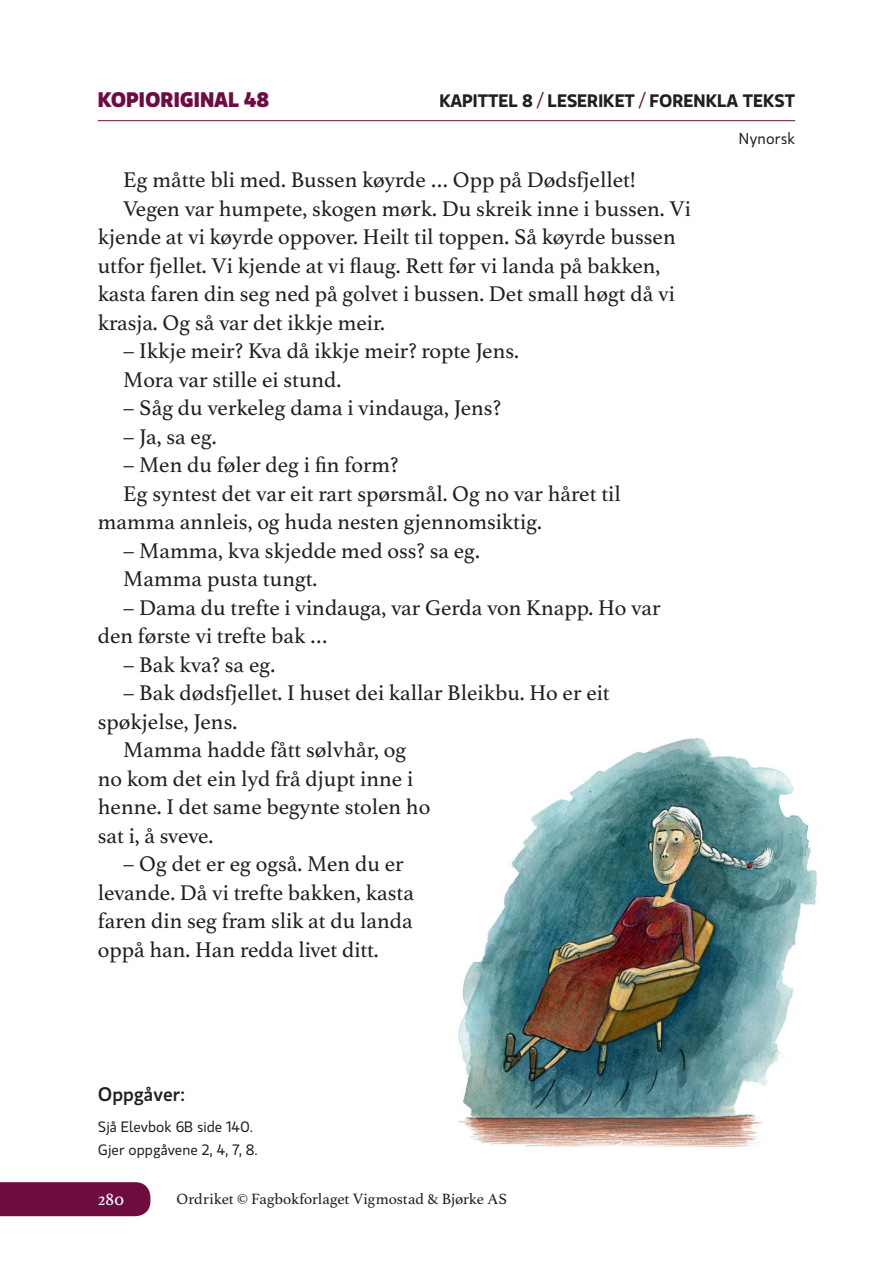
<style>
.page{position:relative;width:893px;height:1263px;background:#fff}
.page>*{position:absolute;margin:0;border:0;box-sizing:border-box;transform-origin:0 0}
.t1{font:22.5px/28.5px "Athelas";color:#231f20}
.t2{font:22.5px "Athelas";letter-spacing:-.02em;color:#231f20}
.t3{font:700 21px "Gloriola Std";color:#6e0b41}
.t4{font:500 19.5px "Gloriola Std";color:#231f20}
.t5{font:600 18px "Gloriola Std";color:#231f20}
.t6{font:18px "Athelas";color:#fff}
.t7{font:15.75px "Athelas";letter-spacing:-.005em;color:#231f20}
.t8{font:15.75px "Gloriola Std";letter-spacing:.01em;color:#231f20}
.t9{font:15px/22.5px "Gloriola Std";color:#231f20}
.s1{font-weight:400;color:#6e0b41}
</style>
<div class="page">
<div style="left:0;top:1182px;width:150px;height:34px;background:#6e0b41"></div>
<hr style="left:98px;top:120px;width:697px;height:1px;background:#6e0b41">
<img style="left:458px;top:737px;width:361px;height:409px">
<p class="t3" style="left:98px;top:84px;width:173px">KOPIORIGINAL 48</p>
<p class="t5" style="left:439px;top:88px;width:357px">KAPITTEL 8 <span class="s1">/</span> LESERIKET <span class="s1">/</span> FORENKLA TEKST</p>
<p class="t8" style="left:739px;top:128px;width:58px">Nynorsk</p>
<p class="t1" style="left:123px;top:166px;width:514px">Eg måtte bli med. Bussen køyrde … Opp på Dødsfjellet!</p>
<p class="t1" style="left:123px;top:194px;width:569px">Vegen var humpete, skogen mørk. Du skreik inne i bussen. Vi</p>
<p class="t1" style="left:98px;top:223px;width:579px">kjende at vi køyrde oppover. Heilt til toppen. Så køyrde bussen</p>
<p class="t1" style="left:98px;top:251px;width:564px">utfor fjellet. Vi kjende at vi flaug. Rett før vi landa på bakken,</p>
<p class="t1" style="left:98px;top:280px;width:579px">kasta faren din seg ned på golvet i bussen. Det small høgt då vi</p>
<p class="t1" style="left:98px;top:308px;width:289px">krasja. Og så var det ikkje meir.</p>
<p class="t1" style="left:123px;top:337px;width:397px">– Ikkje meir? Kva då ikkje meir? ropte Jens.<br>Mora var stille ei stund.</p>
<p class="t1" style="left:123px;top:394px;width:379px">– Såg du verkeleg dama i vindauga, Jens?</p>
<p class="t1" style="left:123px;top:422px;width:95px">– Ja, sa eg.</p>
<p class="t1" style="left:123px;top:451px;width:277px">– Men du føler deg i fin form?</p>
<p class="t1" style="left:123px;top:479px;width:499px">Eg syntest det var eit rart spørsmål. Og no var håret til</p>
<p class="t1" style="left:98px;top:508px;width:446px">mamma annleis, og huda nesten gjennomsiktig.</p>
<p class="t1" style="left:123px;top:536px;width:358px">– Mamma, kva skjedde med oss? sa eg.<br>Mamma pusta tungt.</p>
<p class="t1" style="left:98px;top:593px;width:564px;text-indent:26px">– Dama du trefte i vindauga, var Gerda von Knapp. Ho var den første vi trefte bak …</p>
<p class="t1" style="left:123px;top:650px;width:153px">– Bak kva? sa eg.</p>
<p class="t1" style="left:123px;top:679px;width:488px">– Bak dødsfjellet. I huset dei kallar Bleikbu. Ho er eit</p>
<p class="t1" style="left:98px;top:707px;width:141px">spøkjelse, Jens.</p>
<p class="t1" style="left:123px;top:736px;width:284px">Mamma hadde fått sølvhår, og</p>
<p class="t1" style="left:98px;top:765px;width:317px">no kom det ein lyd frå djupt inne i</p>
<p class="t1" style="left:98px;top:793px;width:334px">henne. I det same begynte stolen ho</p>
<p class="t2" style="left:98px;top:823px;width:117px">sat i, å sveve.</p>
<p class="t1" style="left:98px;top:850px;width:318px;text-indent:26px">– Og det er eg også. Men du er levande. Då vi trefte bakken, kasta faren din seg fram slik at du landa oppå han. Han redda livet ditt.</p>
<p class="t4" style="left:98px;top:1081px;width:89px">Oppgåver:</p>
<p class="t9" style="left:98px;top:1115px;width:161px">Sjå Elevbok 6B side 140.<br>Gjer oppgåvene 2, 4, 7, 8.</p>
<p class="t6" style="left:98px;top:1189px;width:28px">280</p>
<p class="t7" style="left:176px;top:1190px;width:332px">Ordriket © Fagbokforlaget Vigmostad &amp; Bjørke AS</p>
</div>
